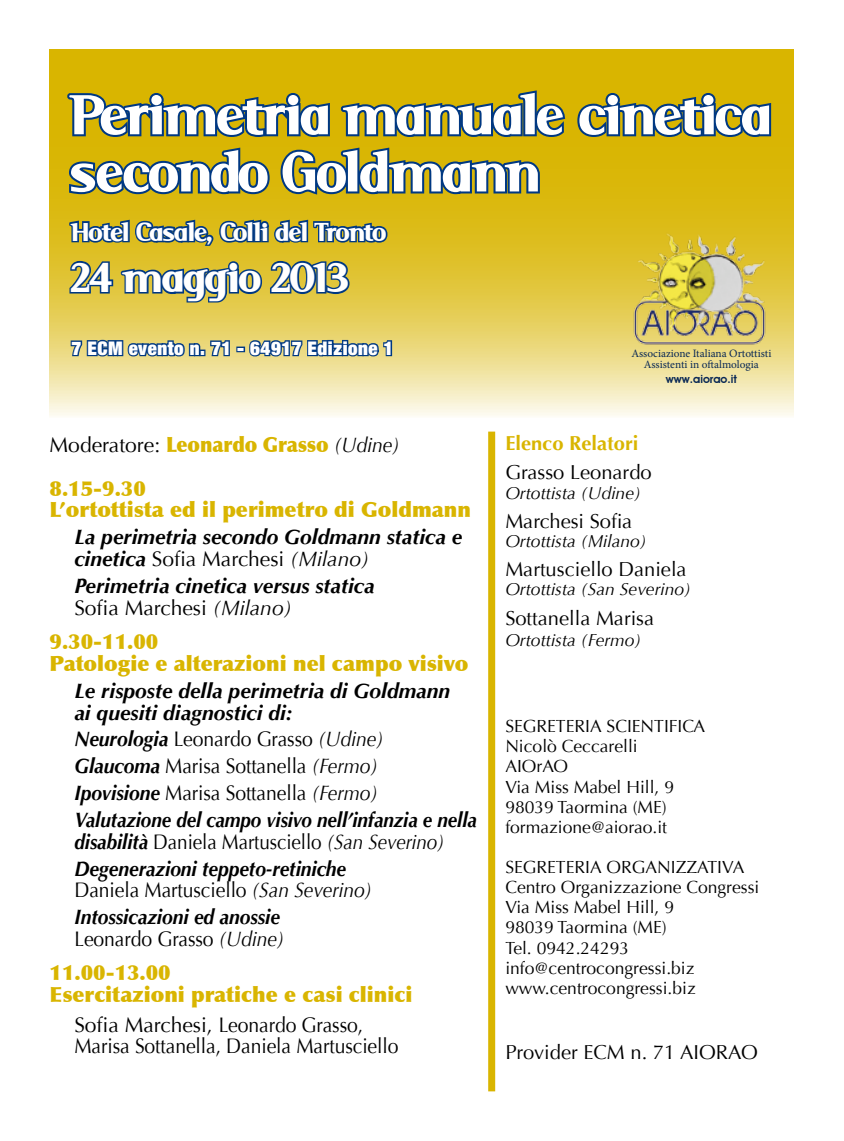
<style>
.page{position:relative;width:844px;height:1141px;background:#fff}
.page>*{position:absolute;margin:0;border:0;box-sizing:border-box;transform-origin:0 0}
.t1{font:900 61.25px/57.2px "Serif";letter-spacing:.035em;color:#fff}
.t2{font:900 45.5px "Serif";letter-spacing:.025em;color:#fff}
.t3{font:900 28.35px "Serif";letter-spacing:.025em;color:#fff}
.t4{font:italic 700 21px/26.8px "Optima";letter-spacing:-.005em;color:#000}
.t5{font:900 21px/26.8px "Optima";color:#d9b500}
.t6{font:italic 700 21px/26.8px "Optima";letter-spacing:-.005em;color:#000;scale:.9 1}
.t7{font:21px/34.1px "Optima";letter-spacing:-.005em;color:#000;scale:.92 1}
.t8{font:italic 700 21px/26.8px "Optima";letter-spacing:-.005em;color:#000;scale:.92 1}
.t9{font:900 21px/43.8px "Optima";color:#d9b500;scale:.92 1}
.t10{font:21px/34.1px "Optima";letter-spacing:-.005em;color:#000}
.t11{font:20.12px "Optima";color:#000}
.t12{font:700 20.12px/29.2px "Optima";color:#d9b500}
.t13{font:900 expanded 18.9px "Helvetica Neue";letter-spacing:.03em;color:#fff}
.t14{font:17.5px/20.1px "Optima";color:#000}
.t15{font:italic 17.5px "Optima";color:#000}
.t16{font:11.38px/10.5px "Minion Pro";color:#092855;text-align:center}
.t17{font:600 11.38px "Avant Garde IT Cby BT";color:#092855}
.s1{font-weight:400;color:#000}
.s2{font-weight:400;font-style:italic;color:#000}
.s3{font-weight:700;font-style:italic;color:#000}
.s4{font-weight:400;font-style:normal}
.s5{font-weight:400}
.s6{font-style:italic}
.s7{font-weight:900;color:#d9b500}
</style>
<div class="page">
<svg style="left:50px;top:50px;width:744px;height:366px;background:#e3c946"></svg>
<svg style="left:65px;top:91px;width:267px;height:48px;background:#797d39"></svg>
<svg style="left:339px;top:88px;width:228px;height:51px;background:#848433"></svg>
<svg style="left:574px;top:91px;width:199px;height:48px;background:#7a7e38"></svg>
<svg style="left:66px;top:145px;width:206px;height:52px;background:#858536"></svg>
<svg style="left:278px;top:145px;width:263px;height:52px;background:#828337"></svg>
<svg style="left:68px;top:218px;width:321px;height:29px;background:#717b4c"></svg>
<svg style="left:68px;top:259px;width:283px;height:45px;background:#8f9153"></svg>
<svg style="left:69px;top:314px;width:162px;height:82px;background:#cec78b"></svg>
<div style="left:236px;top:347px;width:9px;height:5px;border:3px solid #003882"></div>
<svg style="left:248px;top:334px;width:145px;height:27px;background:#88957f"></svg>
<div style="left:488px;top:432px;width:7px;height:659px;background:#d9b500"></div>
<img style="left:631px;top:227px;width:136px;height:121px">
<p class="t1" style="left:71px;top:86px;width:698px">Perimetria manuale cinetica secondo Goldmann</p>
<p class="t3" style="left:71px;top:216px;width:315px">Hotel Casale, Colli del Tronto</p>
<p class="t2" style="left:71px;top:252px;width:277px">24 maggio 2013</p>
<p class="t13" style="left:71px;top:336px;width:323px">7 ECM evento n. 71 - 64917 Edizione 1</p>
<p class="t9" style="left:50px;top:423px;width:382px"><span class="s1">Moderatore:</span> Leonardo Grasso <span class="s2">(Udine)<br></span>8.15-9.30</p>
<p class="t5" style="left:74px;top:497px;width:398px;text-indent:-25px">L’ortottista ed il perimetro di Goldmann<br><span class="s3">La perimetria secondo Goldmann statica e</span></p>
<p class="t4" style="left:74px;top:546px;width:301px">cinetica <span class="s4">Sofia Marchesi</span> <span class="s5">(Milano)<br></span>Perimetria cinetica versus statica</p>
<p class="t10" style="left:50px;top:591px;width:244px;text-indent:25px">Sofia Marchesi <span class="s6">(Milano)<br></span><span class="s7">9.30-11.00</span></p>
<p class="t5" style="left:50px;top:650px;width:420px;text-align:center">Patologie e alterazioni nel campo visivo<br><span class="s3">Le risposte della perimetria di Goldmann</span></p>
<p class="t4" style="left:74px;top:699px;width:404px">ai quesiti diagnostici di:<br>Neurologia <span class="s4">Leonardo Grasso</span> <span class="s5">(Udine)<br></span>Glaucoma <span class="s4">Marisa Sottanella</span> <span class="s5">(Fermo)<br></span>Ipovisione <span class="s4">Marisa Sottanella</span> <span class="s5">(Fermo)<br></span>Valutazione del campo visivo nell’infanzia e nella</p>
<p class="t6" style="left:74px;top:828px;width:412px">disabilità <span class="s4">Daniela Martusciello</span> <span class="s5">(San Severino)<br></span>Degenerazioni teppeto-retiniche</p>
<p class="t8" style="left:74px;top:877px;width:325px"><span class="s4">Daniela Martusciello</span> <span class="s5">(San Severino)<br></span>Intossicazioni ed anossie</p>
<p class="t7" style="left:50px;top:922px;width:257px;text-indent:25px">Leonardo Grasso <span class="s6">(Udine)<br></span><span class="s7">11.00-13.00</span></p>
<p class="t5" style="left:74px;top:980px;width:339px;line-height:29.2px;text-indent:-25px">Esercitazioni pratiche e casi clinici<br><span class="s1">Sofia Marchesi, Leonardo Grasso,</span></p>
<p class="t7" style="left:74px;top:1029px;width:353px">Marisa Sottanella, Daniela Martusciello</p>
<p class="t16" style="left:631px;top:348px;width:141px">Associazione Italiana Ortottisti<br>Assistenti in oftalmologia</p>
<p class="t17" style="left:665px;top:372px;width:72px">www.aiorao.it</p>
<p class="t12" style="left:505px;top:429px;width:148px">Elenco Relatori<br><span class="s1">Grasso Leonardo</span></p>
<p class="t15" style="left:505px;top:482px;width:137px">Ortottista (Udine)</p>
<p class="t11" style="left:505px;top:509px;width:128px">Marchesi Sofia</p>
<p class="t15" style="left:505px;top:531px;width:143px">Ortottista (Milano)</p>
<p class="t11" style="left:505px;top:558px;width:183px">Martusciello Daniela</p>
<p class="t15" style="left:505px;top:579px;width:187px">Ortottista (San Severino)</p>
<p class="t11" style="left:505px;top:606px;width:150px">Sottanella Marisa</p>
<p class="t15" style="left:505px;top:630px;width:137px">Ortottista (Fermo)</p>
<p class="t14" style="left:505px;top:716px;width:201px">SEGRETERIA SCIENTIFICA<br>Nicolò Ceccarelli<br>AIOrAO<br>Via Miss Mabel Hill, 9<br>98039 Taormina (ME) formazione@aiorao.it</p>
<p class="t14" style="left:505px;top:857px;width:255px">SEGRETERIA ORGANIZZATIVA<br>Centro Organizzazione Congressi<br>Via Miss Mabel Hill, 9<br>98039 Taormina (ME)<br>Tel. 0942.24293 info@centrocongressi.biz www.centrocongressi.biz</p>
<p class="t11" style="left:505px;top:1041px;width:254px">Provider ECM n. 71 AIORAO</p>
</div>
